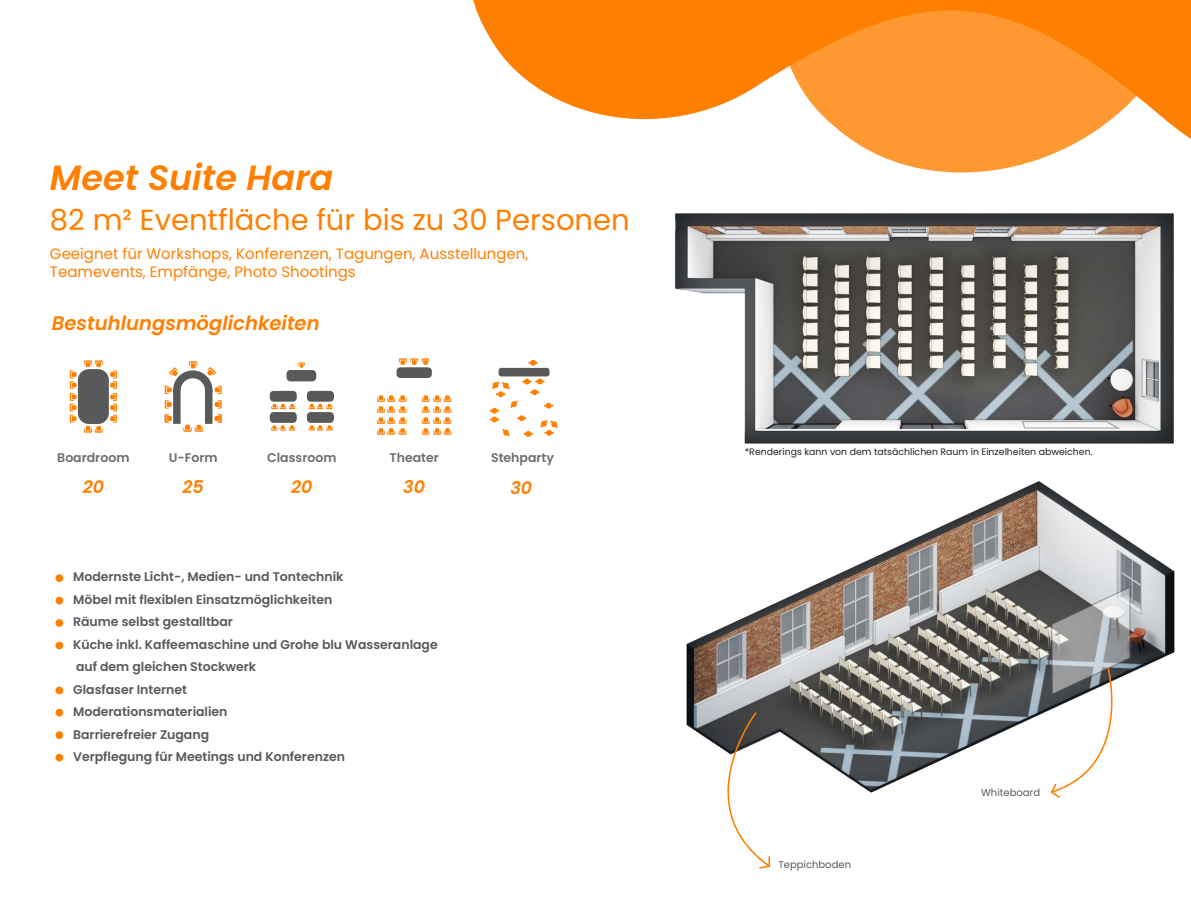
<style>
.page{position:relative;width:1191px;height:907px;background:#fff}
.page>*{position:absolute;margin:0;border:0;box-sizing:border-box;transform-origin:0 0}
.t1{font:italic 600 35px "Poppins";color:#ff7f00}
.t2{font:29px "Poppins";color:#ff7f00}
.t3{font:italic 600 19.62px "Poppins";color:#ff7f00}
.t4{font:italic 600 17.5px "Poppins";color:#ff8000}
.t5{font:15px/18px "Poppins";color:#ff7f00}
.t6{font:600 12.5px/22.5px "Poppins";color:#58595b}
.t7{font:600 12.5px "Poppins";color:#6d6e71}
.t8{font:10px "Poppins";color:#58595b}
.t9{font:9.38px "Poppins";color:#231f20}
</style>
<div class="page">
<svg style="left:473px;top:0;width:296px;height:120px;fill:#ff8000"></svg>
<svg style="left:769px;top:0;width:421px;height:139px;background:#ff8913"></svg>
<img style="left:686px;top:595px;width:489px;height:274px">
<img style="left:660px;top:68px;width:528px;height:527px">
<svg style="left:399px;top:358px;width:30px;height:7px"></svg>
<svg style="left:377px;top:395px;width:29px;height:39px"></svg>
<svg style="left:422px;top:395px;width:29px;height:39px"></svg>
<div style="left:396px;top:367px;width:36px;height:11px;background:#58595b;border-radius:4px"></div>
<div style="left:78px;top:369px;width:31px;height:55px;background:#58595b;border-radius:11px"></div>
<svg style="left:70px;top:370px;width:7px;height:52px"></svg>
<svg style="left:110px;top:370px;width:7px;height:52px"></svg>
<svg style="left:84px;top:360px;width:19px;height:7px"></svg>
<svg style="left:84px;top:426px;width:19px;height:6px"></svg>
<svg style="left:165px;top:361px;width:56px;height:70px"></svg>
<div style="left:286px;top:370px;width:30px;height:11px;background:#58595b;border-radius:4px"></div>
<svg style="left:298px;top:362px;width:6px;height:5px"></svg>
<svg style="left:271px;top:404px;width:24px;height:5px"></svg>
<div style="left:270px;top:391px;width:27px;height:10px;background:#58595b;border-radius:4px"></div>
<svg style="left:271px;top:425px;width:24px;height:5px"></svg>
<div style="left:270px;top:412px;width:27px;height:11px;background:#58595b;border-radius:4px"></div>
<svg style="left:308px;top:404px;width:24px;height:5px"></svg>
<div style="left:307px;top:391px;width:27px;height:10px;background:#58595b;border-radius:4px"></div>
<svg style="left:308px;top:425px;width:24px;height:5px"></svg>
<div style="left:307px;top:412px;width:27px;height:11px;background:#58595b;border-radius:4px"></div>
<div style="left:55px;top:574px;width:8px;height:8px;background:#ff7f00;border-radius:50%"></div>
<div style="left:55px;top:596px;width:8px;height:8px;background:#ff7f00;border-radius:50%"></div>
<div style="left:55px;top:619px;width:8px;height:7px;background:#ff7f00;border-radius:50%"></div>
<div style="left:55px;top:641px;width:8px;height:8px;background:#ff7f00;border-radius:50%"></div>
<div style="left:55px;top:686px;width:8px;height:8px;background:#ff7f00;border-radius:50%"></div>
<svg style="left:55px;top:708px;width:8px;height:8px"></svg>
<div style="left:55px;top:731px;width:8px;height:7px;background:#ff7f00;border-radius:50%"></div>
<div style="left:55px;top:753px;width:8px;height:8px;background:#ff7f00;border-radius:50%"></div>
<div style="left:498px;top:368px;width:51px;height:8px;background:#58595b;border-radius:3px"></div>
<svg style="left:528px;top:360px;width:10px;height:5px"></svg>
<svg style="left:489px;top:378px;width:69px;height:59px"></svg>
<svg style="left:726px;top:711px;width:44px;height:157px"></svg>
<svg style="left:1050px;top:586px;width:80px;height:212px"></svg>
<svg style="left:1021px;top:420px;width:99px;height:8px"></svg>
<h1 class="t1" style="left:50px;top:153px;width:285px">Meet Suite Hara</h1>
<h2 class="t2" style="left:50px;top:200px;width:581px">82 m² Eventfläche für bis zu 30 Personen</h2>
<p class="t5" style="left:50px;top:244px;width:480px">Geeignet für Workshops, Konferenzen, Tagungen, Ausstellungen,<br>Teamevents, Empfänge, Photo Shootings</p>
<h3 class="t3" style="left:52px;top:309px;width:269px">Bestuhlungsmöglichkeiten</h3>
<p class="t7" style="left:57px;top:448px;width:74px">Boardroom</p>
<p class="t7" style="left:169px;top:448px;width:50px">U-Form</p>
<p class="t7" style="left:267px;top:448px;width:71px">Classroom</p>
<p class="t7" style="left:389px;top:448px;width:51px">Theater</p>
<p class="t9" style="left:744px;top:445px;width:349px">*Renderings kann von dem tatsächlichen Raum in Einzelheiten abweichen.</p>
<p class="t7" style="left:491px;top:448px;width:64px">Stehparty</p>
<h3 class="t4" style="left:83px;top:474px;width:23px">20</h3>
<h3 class="t4" style="left:182px;top:474px;width:23px">25</h3>
<h3 class="t4" style="left:291px;top:474px;width:23px">20</h3>
<h3 class="t4" style="left:403px;top:474px;width:23px">30</h3>
<p class="t6" style="left:73px;top:565px;width:366px">Modernste Licht-, Medien- und Tontechnik<br>Möbel mit flexiblen Einsatzmöglichkeiten<br>Räume selbst gestalltbar<br>Küche inkl. Kaffeemaschine und Grohe blu Wasseranlage auf dem gleichen Stockwerk<br>Glasfaser Internet<br>Moderationsmaterialien<br>Barrierefreier Zugang<br>Verpflegung für Meetings und Konferenzen</p>
<h3 class="t4" style="left:510px;top:475px;width:23px">30</h3>
<p class="t8" style="left:778px;top:857px;width:74px">Teppichboden</p>
<p class="t8" style="left:980px;top:785px;width:60px">Whiteboard</p>
</div>
